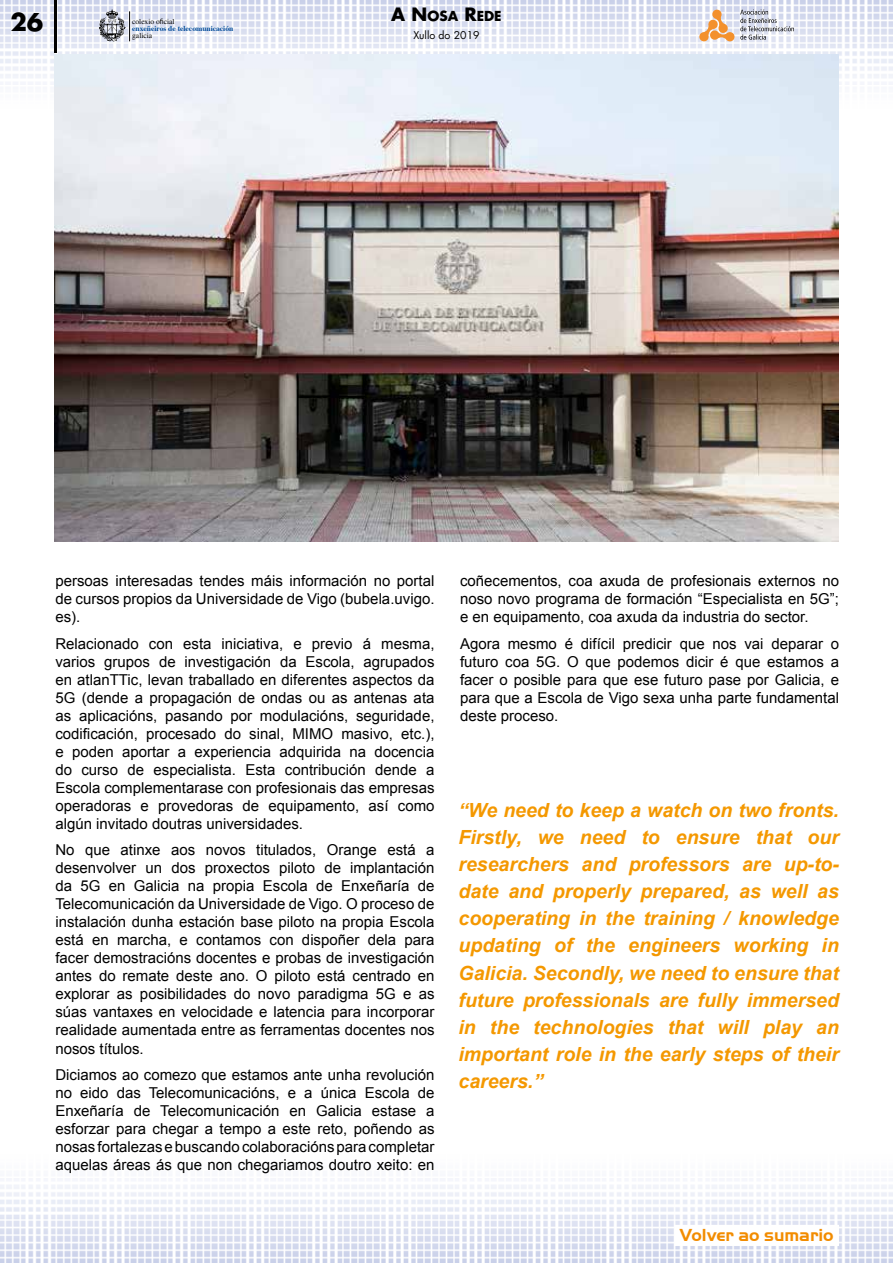
<style>
.page{position:relative;width:893px;height:1263px;background:#fff}
.page>*{position:absolute;margin:0;border:0;box-sizing:border-box;transform-origin:0 0}
.t1{font:700 24px "Futura LT";color:#000}
.t2{font:italic 700 19.5px/27px "Arial";color:#f49800;text-align:justify}
.t3{font:700 18px "Handel Got D";color:#f28c00}
.t4{font:15px/18px "Arial";color:#000;text-align:justify}
.t5{font:700 13.5px "Futura LT";color:#000}
.t6{font:10.5px "Futura LT";color:#000}
.t7{font:700 7.5px/7.1px "Times";color:#004a99}
.t8{font:7.5px "Times";color:#000}
.s1{font-weight:400;color:#000}
.s2{font-family:"Myriad Pro";font-weight:400;color:#000}
.s3{font-size:18px}
</style>
<div class="page">
<img style="left:0;top:0;width:893px;height:78px">
<img style="left:0;top:1185px;width:893px;height:78px">
<hr style="left:129px;top:11px;width:1px;height:30px;background:#000">
<svg style="left:99px;top:10px;width:27px;height:31px"></svg>
<svg style="left:699px;top:10px;width:95px;height:31px"></svg>
<hr style="left:54px;top:0;width:3px;height:52px;background:#000">
<img style="left:54px;top:54px;width:785px;height:487px">
<div style="left:675px;top:1225px;width:163px;height:20px;background:#fff"></div>
<h1 class="t1" style="left:10px;top:6px;width:34px">26</h1>
<p class="t7" style="left:132px;top:17px;width:103px"><span class="s1">colexio o</span><span class="s2">fi</span><span class="s1">cial<br></span>enxeñeiros de telecomunicación</p>
<p class="t8" style="left:132px;top:31px;width:22px">galicia</p>
<p class="t5" style="left:391px;top:7px;width:112px"><span class="s3">A N</span>OSA <span class="s3">R</span>EDE</p>
<p class="t6" style="left:413px;top:29px;width:68px">Xullo do 2019</p>
<p class="t4" style="left:55px;top:572px;width:381px">persoas interesadas tendes máis información no portal de cursos propios da Universidade de Vigo (bubela.uvigo. es).</p>
<p class="t4" style="left:55px;top:635px;width:381px">Relacionado con esta iniciativa, e previo á mesma, varios grupos de investigación da Escola, agrupados en atlanTTic, levan traballado en diferentes aspectos da 5G (dende a propagación de ondas ou as antenas ata as aplicacións, pasando por modulacións, seguridade, codificación, procesado do sinal, MIMO masivo, etc.), e poden aportar a experiencia adquirida na docencia do curso de especialista. Esta contribución dende a Escola complementarase con profesionais das empresas operadoras e provedoras de equipamento, así como algún invitado doutras universidades.</p>
<p class="t4" style="left:55px;top:841px;width:381px">No que atinxe aos novos titulados, Orange está a desenvolver un dos proxectos piloto de implantación da 5G en Galicia na propia Escola de Enxeñaría de Telecomunicación da Universidade de Vigo. O proceso de instalación dunha estación base piloto na propia Escola está en marcha, e contamos con dispoñer dela para facer demostracións docentes e probas de investigación antes do remate deste ano. O piloto está centrado en explorar as posibilidades do novo paradigma 5G e as súas vantaxes en velocidade e latencia para incorporar realidade aumentada entre as ferramentas docentes nos nosos títulos.</p>
<p class="t4" style="left:55px;top:1066px;width:381px">Diciamos ao comezo que estamos ante unha revolución no eido das Telecomunicacións, e a única Escola de Enxeñaría de Telecomunicación en Galicia estase a esforzar para chegar a tempo a este reto, poñendo as nosas fortalezas e buscando colaboracións para completar aquelas áreas ás que non chegariamos doutro xeito: en</p>
<p class="t4" style="left:460px;top:572px;width:381px">coñecementos, coa axuda de profesionais externos no noso novo programa de formación “Especialista en 5G”; e en equipamento, coa axuda da industria do sector.</p>
<p class="t4" style="left:460px;top:635px;width:381px">Agora mesmo é difícil predicir que nos vai deparar o futuro coa 5G. O que podemos dicir é que estamos a facer o posible para que ese futuro pase por Galicia, e para que a Escola de Vigo sexa unha parte fundamental deste proceso.</p>
<p class="t2" style="left:458px;top:798px;width:382px">“We need to keep a watch on two fronts.<br>Firstly, we need to ensure that our researchers and professors are up-to&shy;date and properly prepared, as well as cooperating in the training / knowledge updating of the engineers working in Galicia. Secondly, we need to ensure that future professionals are fully immersed in the technologies that will play an important role in the early steps of their careers.”</p>
<p class="t3" style="left:680px;top:1225px;width:155px">Volver ao sumario</p>
</div>
